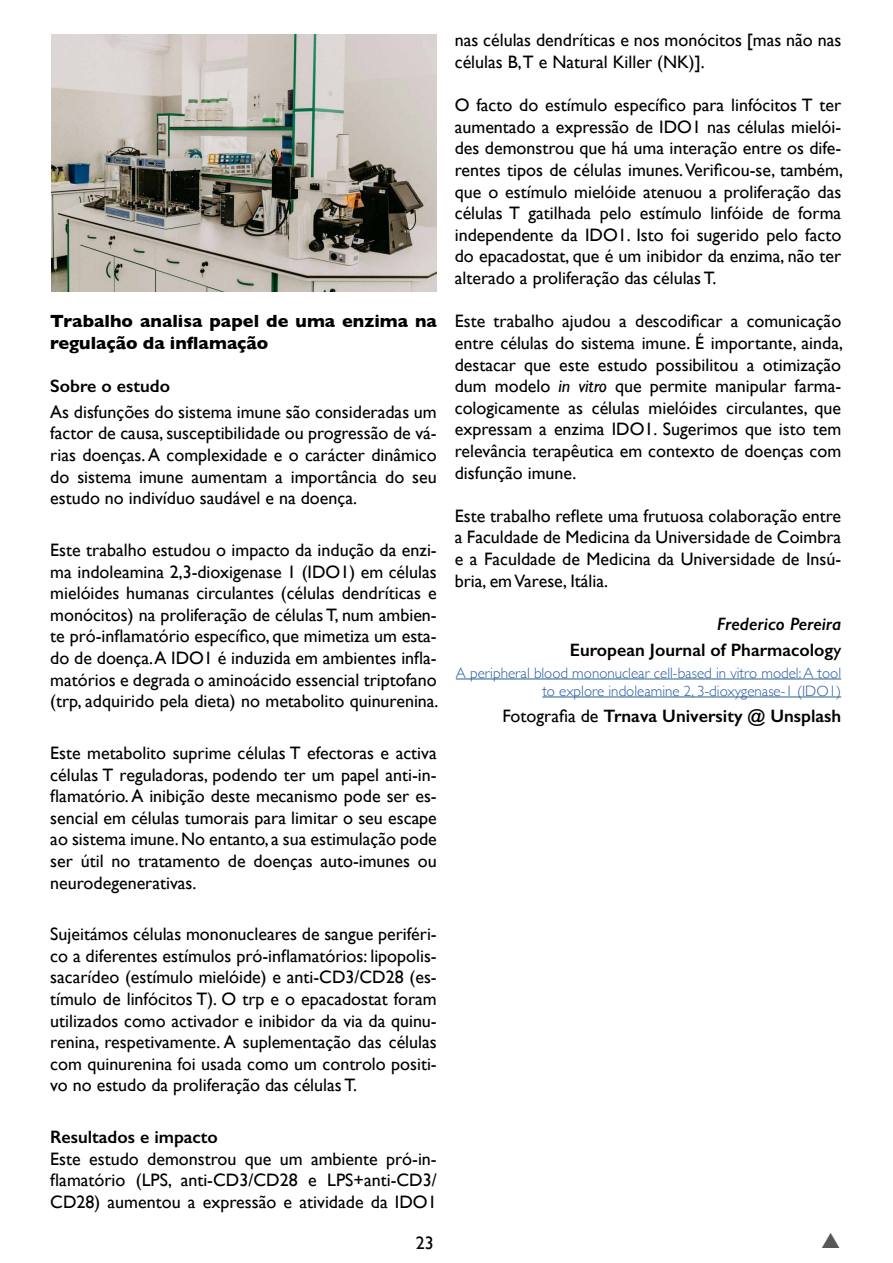
<style>
.page{position:relative;width:893px;height:1263px;background:#fff}
.page>*{position:absolute;margin:0;border:0;box-sizing:border-box;transform-origin:0 0}
.t1{font:18px/21.6px "Gill Sans";color:#000;text-align:justify}
.t2{font:600 18px/25.8px "Gill Sans";color:#000;text-align:right}
.t3{font:700 18px/21.6px "Gill Sans";color:#000}
.t4{font:18px "Gill Sans";color:#000}
.t5{font:300 15px/18px "Gill Sans";color:#275b9b;text-align:right}
.s1{font-style:italic}
.s2{font-weight:400}
</style>
<div class="page">
<hr style="left:456px;top:679px;width:385px;height:1px;background:#275b9b">
<hr style="left:542px;top:697px;width:299px;height:1px;background:#275b9b">
<img style="left:51px;top:34px;width:386px;height:257px">
<p class="t3" style="left:50px;top:310px;width:388px">Trabalho analisa papel de uma enzima na regulação da inflamação</p>
<p class="t2" style="left:50px;top:373px;width:121px">Sobre o estudo</p>
<p class="t1" style="left:50px;top:401px;width:388px">As disfunções do sistema imune são consideradas um factor de causa, susceptibilidade ou progressão de vá&shy;rias doenças. A complexidade e o carácter dinâmico do sistema imune aumentam a importância do seu estudo no indivíduo saudável e na doença.</p>
<p class="t1" style="left:50px;top:539px;width:390px">Este trabalho estudou o impacto da indução da enzi&shy;ma indoleamina 2,3-dioxigenase 1 (IDO1) em células mielóides humanas circulantes (células dendríticas e monócitos) na proliferação de células T, num ambien&shy;te pró-inflamatório específico, que mimetiza um esta&shy;do de doença. A IDO1 é induzida em ambientes infla&shy;matórios e degrada o aminoácido essencial triptofano (trp, adquirido pela dieta) no metabolito quinurenina.</p>
<p class="t1" style="left:50px;top:742px;width:388px">Este metabolito suprime células T efectoras e activa células T reguladoras, podendo ter um papel anti-in&shy;flamatório. A inibição deste mecanismo pode ser es&shy;sencial em células tumorais para limitar o seu escape ao sistema imune. No entanto, a sua estimulação pode ser útil no tratamento de doenças auto-imunes ou neurodegenerativas.</p>
<p class="t1" style="left:50px;top:923px;width:388px">Sujeitámos células mononucleares de sangue periféri&shy;co a diferentes estímulos pró-inflamatórios: lipopolis&shy;sacarídeo (estímulo mielóide) e anti-CD3/CD28 (es&shy;tímulo de linfócitos T). O trp e o epacadostat foram utilizados como activador e inibidor da via da quinu&shy;renina, respetivamente. A suplementação das células com quinurenina foi usada como um controlo positi&shy;vo no estudo da proliferação das células T.</p>
<p class="t2" style="left:50px;top:1124px;width:169px">Resultados e impacto</p>
<p class="t1" style="left:50px;top:1148px;width:388px">Este estudo demonstrou que um ambiente pró-in&shy;flamatório (LPS, anti-CD3/CD28 e LPS+anti-CD3/ CD28) aumentou a expressão e atividade da IDO1</p>
<p class="t4" style="left:416px;top:1232px;width:19px">23</p>
<p class="t1" style="left:455px;top:29px;width:388px">nas células dendríticas e nos monócitos [mas não nas células B,T e Natural Killer (NK)].</p>
<p class="t1" style="left:455px;top:94px;width:390px">O facto do estímulo específico para linfócitos T ter aumentado a expressão de IDO1 nas células mielói&shy;des demonstrou que há uma interação entre os dife&shy;rentes tipos de células imunes. Verificou-se, também, que o estímulo mielóide atenuou a proliferação das células T gatilhada pelo estímulo linfóide de forma independente da IDO1. Isto foi sugerido pelo facto do epacadostat, que é um inibidor da enzima, não ter alterado a proliferação das células T.</p>
<p class="t1" style="left:455px;top:310px;width:390px">Este trabalho ajudou a descodificar a comunicação entre células do sistema imune. É importante, ainda, destacar que este estudo possibilitou a otimização dum modelo <span class="s1">in vitro</span> que permite manipular farma&shy;cologicamente as células mielóides circulantes, que expressam a enzima IDO1. Sugerimos que isto tem relevância terapêutica em contexto de doenças com disfunção imune.</p>
<p class="t1" style="left:455px;top:505px;width:388px">Este trabalho reflete uma frutuosa colaboração entre a Faculdade de Medicina da Universidade de Coimbra e a Faculdade de Medicina da Universidade de Insú&shy;bria, em Varese, Itália.</p>
<p class="t2" style="left:570px;top:611px;width:273px"><span class="s1">Frederico Pereira<br></span>European Journal of Pharmacolog<span class="s2">y</span></p>
<p class="t5" style="left:456px;top:663px;width:387px">A peripheral blood mononuclear cell-based in vitro model: A tool to explore indoleamine 2, 3-dioxygenase-1 (IDO1)</p>
<p class="t2" style="left:502px;top:702px;width:340px"><span class="s2">Fotografia de</span> Trnava University @ Unsplash</p>
</div>
